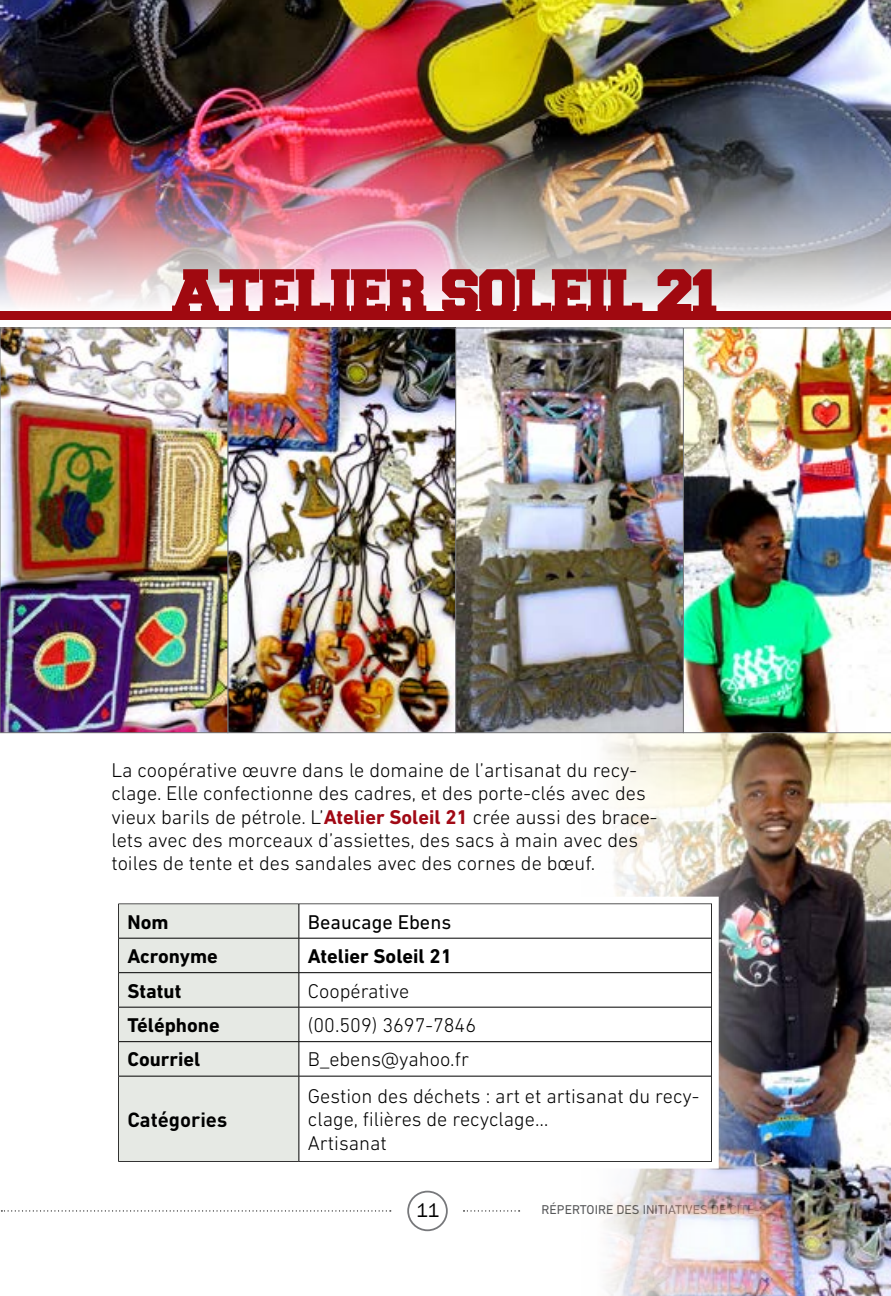
<style>
.page{position:relative;width:891px;height:1296px;background:#fff}
.page>*{position:absolute;margin:0;border:0;box-sizing:border-box;transform-origin:0 0}
.t1{font:56.25px "Freshman";letter-spacing:-.03em;color:#a00910}
.t2{font:300 20.25px/23.2px "DIN Next LT Pro";color:#000}
.t3{font:700 20.25px "DIN Next LT Pro";color:#000}
.t4{font:20.25px "DIN Next LT Pro";color:#000}
.t5{font:700 20.25px "DINOT";color:#000}
.t6{font:20.03px "Franklin Gothic";color:#000}
.t7{font:13.05px "DIN Next LT Pro";color:#58595b}
.s1{font-weight:700;color:#a10915}
</style>
<div class="page">
<div style="left:407px;top:1191px;width:41px;height:40px;border:2px solid #77787b;border-radius:50%"></div>
<svg style="left:1px;top:1210px;width:390px;height:2px"></svg>
<svg style="left:464px;top:1210px;width:56px;height:2px"></svg>
<img style="left:0;top:0;width:891px;height:731px">
<img style="left:581px;top:730px;width:310px;height:566px">
<div style="left:228px;top:328px;width:228px;height:405px;border:1px solid #77787b"></div>
<div style="left:0;top:328px;width:228px;height:405px;border:1px solid #77787b"></div>
<img style="left:683px;top:328px;width:208px;height:405px">
<div style="left:119px;top:905px;width:180px;height:256px;background:#e6e9e4"></div>
<svg style="left:300px;top:905px;width:411px;height:256px"></svg>
<hr style="left:299px;top:938px;width:413px;height:1px;background:#000">
<hr style="left:299px;top:972px;width:413px;height:1px;background:#000">
<hr style="left:299px;top:1007px;width:413px;height:1px;background:#000">
<hr style="left:299px;top:1041px;width:413px;height:1px;background:#000">
<hr style="left:299px;top:1076px;width:413px;height:1px;background:#000">
<hr style="left:299px;top:904px;width:1px;height:34px;background:#000">
<hr style="left:118px;top:938px;width:181px;height:1px;background:#000">
<hr style="left:299px;top:938px;width:1px;height:34px;background:#000">
<hr style="left:118px;top:972px;width:181px;height:1px;background:#000">
<hr style="left:299px;top:973px;width:1px;height:34px;background:#000">
<hr style="left:118px;top:1007px;width:181px;height:1px;background:#000">
<hr style="left:299px;top:1007px;width:1px;height:34px;background:#000">
<hr style="left:299px;top:1042px;width:1px;height:34px;background:#000">
<hr style="left:118px;top:1041px;width:181px;height:1px;background:#000">
<hr style="left:118px;top:1076px;width:181px;height:1px;background:#000">
<hr style="left:299px;top:1076px;width:1px;height:85px;background:#000">
<div style="left:111px;top:897px;width:608px;height:272px;border:7px solid #fff"></div>
<div style="left:0;top:311px;width:891px;height:9px;background:#a00910"></div>
<h1 class="t1" style="left:172px;top:268px;width:548px">ATELIER SOLEIL 21</h1>
<p class="t2" style="left:111px;top:758px;width:548px">La coopérative œuvre dans le domaine de l’artisanat du recy&shy;clage. Elle confectionne des cadres, et des porte-clés avec des vieux barils de pétrole. L’<span class="s1">Atelier Soleil 21</span> crée aussi des brace&shy;lets avec des morceaux d’assiettes, des sacs à main avec des toiles de tente et des sandales avec des cornes de bœuf.</p>
<p class="t3" style="left:127px;top:910px;width:43px">Nom</p>
<p class="t4" style="left:308px;top:910px;width:145px">Beaucage Ebens</p>
<p class="t3" style="left:127px;top:944px;width:92px">Acronyme</p>
<p class="t3" style="left:308px;top:944px;width:146px">Atelier Soleil 21</p>
<p class="t3" style="left:127px;top:979px;width:55px">Statut</p>
<p class="t2" style="left:308px;top:979px;width:103px">Coopérative</p>
<p class="t3" style="left:127px;top:1013px;width:94px">Téléphone</p>
<p class="t2" style="left:308px;top:1013px;width:170px">(00.509) 3697-7846</p>
<p class="t3" style="left:127px;top:1048px;width:74px">Courriel</p>
<p class="t2" style="left:308px;top:1048px;width:163px">B_ebens@yahoo.fr</p>
<p class="t5" style="left:127px;top:1106px;width:101px">Catégories</p>
<p class="t2" style="left:308px;top:1084px;width:393px">Gestion des déchets : art et artisanat du recy&shy;clage, filières de recyclage…<br>Artisanat</p>
<p class="t6" style="left:416px;top:1198px;width:24px">11</p>
<p class="t7" style="left:542px;top:1202px;width:260px">RÉPERTOIRE DES INITIATIVES DE CITÉ-SOLEIL</p>
</div>
